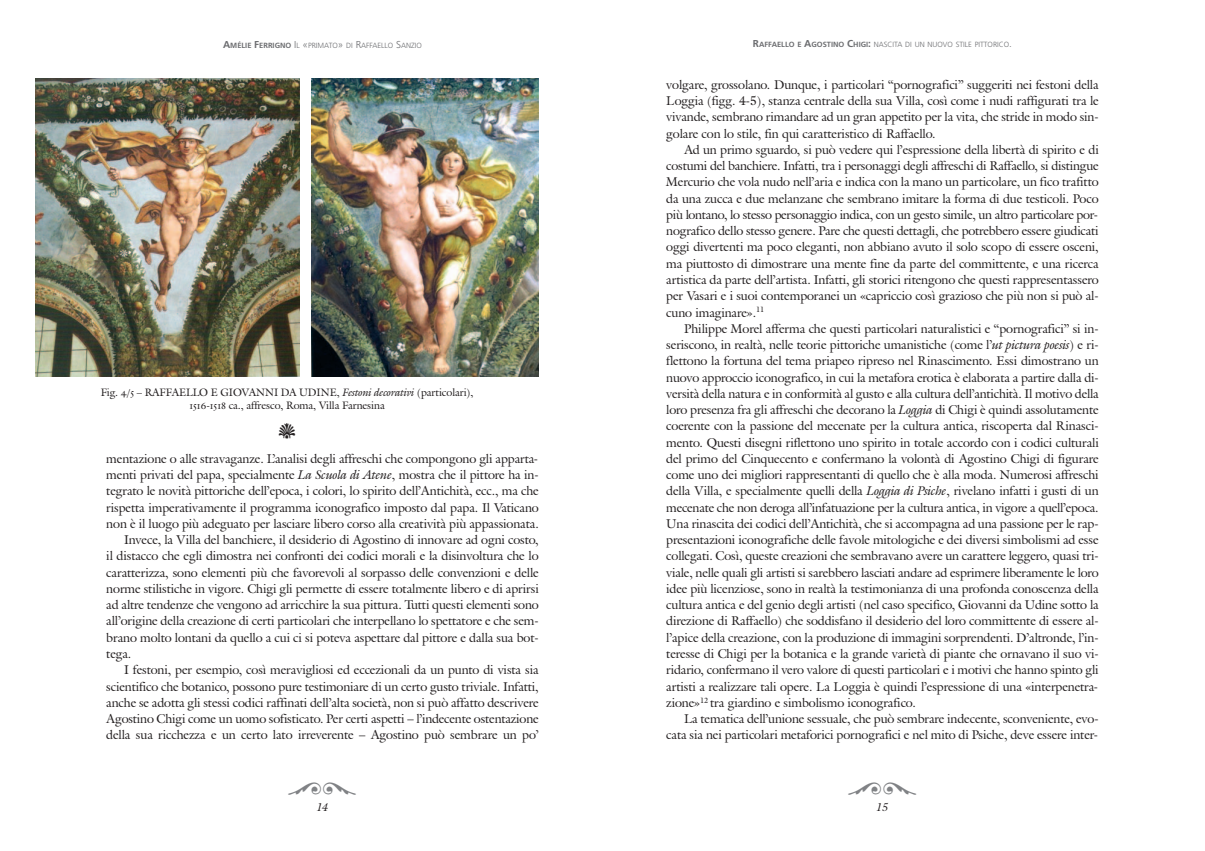
<style>
.page{position:relative;width:1205px;height:851px;background:#fff}
.page>*{position:absolute;margin:0;border:0;box-sizing:border-box;transform-origin:0 0}
.t1{font:12.5px/16.2px "Galliard IT Cby BT";letter-spacing:-.005em;color:#231f20;text-align:justify}
.t2{font:italic 11.25px "Galliard IT Cby BT";color:#231f20}
.t3{font:10.62px/12.5px "Galliard ITC Rm O Sty CC";color:#231f20;text-align:center}
.t4{font:300 7.5px "Frutiger";color:#6c6d70}
.s1{font-weight:700;font-size:10px}
.s2{font-weight:700}
.s3{font-size:10px}
.s4{font-family:"Galliard ITC It CC"}
.s5{font-style:italic}
</style>
<div class="page">
<img style="left:35px;top:78px;width:265px;height:298px">
<img style="left:312px;top:78px;width:227px;height:298px">
<p class="t4" style="left:223px;top:42px;width:200px"><span class="s1">A</span><span class="s2">MÉLIE</span> <span class="s1">F</span><span class="s2">ERRIGNO</span> <span class="s3">I</span>L <span class="s3">«</span>PRIMATO<span class="s3">»</span> DI <span class="s3">R</span>AFFAELLO <span class="s3">S</span>ANZIO</p>
<p class="t3" style="left:101px;top:387px;width:374px">Fig. 4/5 – RAFFAELLO E GIOVANNI DA UDINE, <span class="s4">Festoni decorativi</span> (particolari),<br>1516-1518 ca., affresco, Roma, Villa Farnesina</p>
<p class="t1" style="left:106px;top:452px;width:433px">mentazione o alle stravaganze. L’analisi degli affreschi che compongono gli apparta-</p>
<p class="t1" style="left:106px;top:468px;width:434px">menti privati del papa, specialmente <span class="s5">La Scuola di Atene</span>, mostra che il pittore ha in-</p>
<p class="t1" style="left:106px;top:484px;width:434px">tegrato le novità pittoriche dell’epoca, i colori, lo spirito dell’Antichità, ecc., ma che</p>
<p class="t1" style="left:106px;top:500px;width:434px">rispetta imperativamente il programma iconografico imposto dal papa. Il Vaticano</p>
<p class="t1" style="left:106px;top:517px;width:434px">non è il luogo più adeguato per lasciare libero corso alla creatività più appassionata.</p>
<p class="t1" style="left:124px;top:533px;width:416px">Invece, la Villa del banchiere, il desiderio di Agostino di innovare ad ogni costo,</p>
<p class="t1" style="left:106px;top:549px;width:434px">il distacco che egli dimostra nei confronti dei codici morali e la disinvoltura che lo</p>
<p class="t1" style="left:106px;top:565px;width:434px">caratterizza, sono elementi più che favorevoli al sorpasso delle convenzioni e delle</p>
<p class="t1" style="left:106px;top:582px;width:434px">norme stilistiche in vigore. Chigi gli permette di essere totalmente libero e di aprirsi</p>
<p class="t1" style="left:106px;top:598px;width:434px">ad altre tendenze che vengono ad arricchire la sua pittura. Tutti questi elementi sono</p>
<p class="t1" style="left:106px;top:614px;width:434px">all’origine della creazione di certi particolari che interpellano lo spettatore e che sem-</p>
<p class="t1" style="left:106px;top:630px;width:434px">brano molto lontani da quello a cui ci si poteva aspettare dal pittore e dalla sua bot-</p>
<p class="t1" style="left:106px;top:647px;width:27px">tega.</p>
<p class="t1" style="left:124px;top:663px;width:416px">I festoni, per esempio, così meravigliosi ed eccezionali da un punto di vista sia</p>
<p class="t1" style="left:106px;top:679px;width:434px">scientifico che botanico, possono pure testimoniare di un certo gusto triviale. Infatti,</p>
<p class="t1" style="left:106px;top:695px;width:434px">anche se adotta gli stessi codici raffinati dell’alta società, non si può affatto descrivere</p>
<p class="t1" style="left:106px;top:712px;width:434px">Agostino Chigi come un uomo sofisticato. Per certi aspetti – l’indecente ostentazione</p>
<p class="t1" style="left:106px;top:728px;width:434px">della sua ricchezza e un certo lato irreverente – Agostino può sembrare un po’</p>
<p class="t2" style="left:317px;top:802px;width:13px">14</p>
<p class="t4" style="left:753px;top:42px;width:261px"><span class="s1">R</span><span class="s2">AFFAELLO E</span> <span class="s1">A</span><span class="s2">GOSTINO</span> <span class="s1">C</span><span class="s2">HIGI</span><span class="s1">:</span> NASCITA DI UN NUOVO STILE PITTORICO<span class="s3">.</span></p>
<p class="t1" style="left:666px;top:78px;width:434px">volgare, grossolano. Dunque, i particolari “pornografici” suggeriti nei festoni della Loggia (figg. 4-5), stanza centrale della sua Villa, così come i nudi raffigurati tra le vivande, sembrano rimandare ad un gran appetito per la vita, che stride in modo sin&shy;golare con lo stile, fin qui caratteristico di Raffaello.</p>
<p class="t1" style="left:666px;top:143px;width:434px;text-indent:18px">Ad un primo sguardo, si può vedere qui l’espressione della libertà di spirito e di costumi del banchiere. Infatti, tra i personaggi degli affreschi di Raffaello, si distingue Mercurio che vola nudo nell’aria e indica con la mano un particolare, un fico trafitto da una zucca e due melanzane che sembrano imitare la forma di due testicoli. Poco più lontano, lo stesso personaggio indica, con un gesto simile, un altro particolare por&shy;nografico dello stesso genere. Pare che questi dettagli, che potrebbero essere giudicati oggi divertenti ma poco eleganti, non abbiano avuto il solo scopo di essere osceni, ma piuttosto di dimostrare una mente fine da parte del committente, e una ricerca artistica da parte dell’artista. Infatti, gli storici ritengono che questi rappresentassero per Vasari e i suoi contemporanei un «capriccio così grazioso che più non si può al&shy;cuno imaginare».<sup>11</sup></p>
<p class="t1" style="left:666px;top:322px;width:434px;text-indent:18px">Philippe Morel afferma che questi particolari naturalistici e “pornografici” si in&shy;seriscono, in realtà, nelle teorie pittoriche umanistiche (come l’<span class="s5">ut pictura poesis</span>) e ri&shy;flettono la fortuna del tema priapeo ripreso nel Rinascimento. Essi dimostrano un nuovo approccio iconografico, in cui la metafora erotica è elaborata a partire dalla di&shy;versità della natura e in conformità al gusto e alla cultura dell’antichità. Il motivo della loro presenza fra gli affreschi che decorano la <span class="s5">Loggia</span> di Chigi è quindi assolutamente coerente con la passione del mecenate per la cultura antica, riscoperta dal Rinasci&shy;mento. Questi disegni riflettono uno spirito in totale accordo con i codici culturali del primo del Cinquecento e confermano la volontà di Agostino Chigi di figurare come uno dei migliori rappresentanti di quello che è alla moda. Numerosi affreschi della Villa, e specialmente quelli della <span class="s5">Loggia di Psiche</span>, rivelano infatti i gusti di un mecenate che non deroga all’infatuazione per la cultura antica, in vigore a quell’epoca.<br>Una rinascita dei codici dell’Antichità, che si accompagna ad una passione per le rap&shy;presentazioni iconografiche delle favole mitologiche e dei diversi simbolismi ad esse collegati. Così, queste creazioni che sembravano avere un carattere leggero, quasi tri&shy;viale, nelle quali gli artisti si sarebbero lasciati andare ad esprimere liberamente le loro idee più licenziose, sono in realtà la testimonianza di una profonda conoscenza della cultura antica e del genio degli artisti (nel caso specifico, Giovanni da Udine sotto la direzione di Raffaello) che soddisfano il desiderio del loro committente di essere al&shy;l’apice della creazione, con la produzione di immagini sorprendenti. D’altronde, l’in&shy;teresse di Chigi per la botanica e la grande varietà di piante che ornavano il suo vi&shy;ridario, confermano il vero valore di questi particolari e i motivi che hanno spinto gli artisti a realizzare tali opere. La Loggia è quindi l’espressione di una «interpenetra&shy;zione»<sup>12</sup> tra giardino e simbolismo iconografico.</p>
<p class="t1" style="left:666px;top:712px;width:434px;text-align:right">La tematica dell’unione sessuale, che può sembrare indecente, sconveniente, evo&shy;cata sia nei particolari metaforici pornografici e nel mito di Psiche, deve essere inter-</p>
<p class="t2" style="left:876px;top:802px;width:13px">15</p>
</div>
